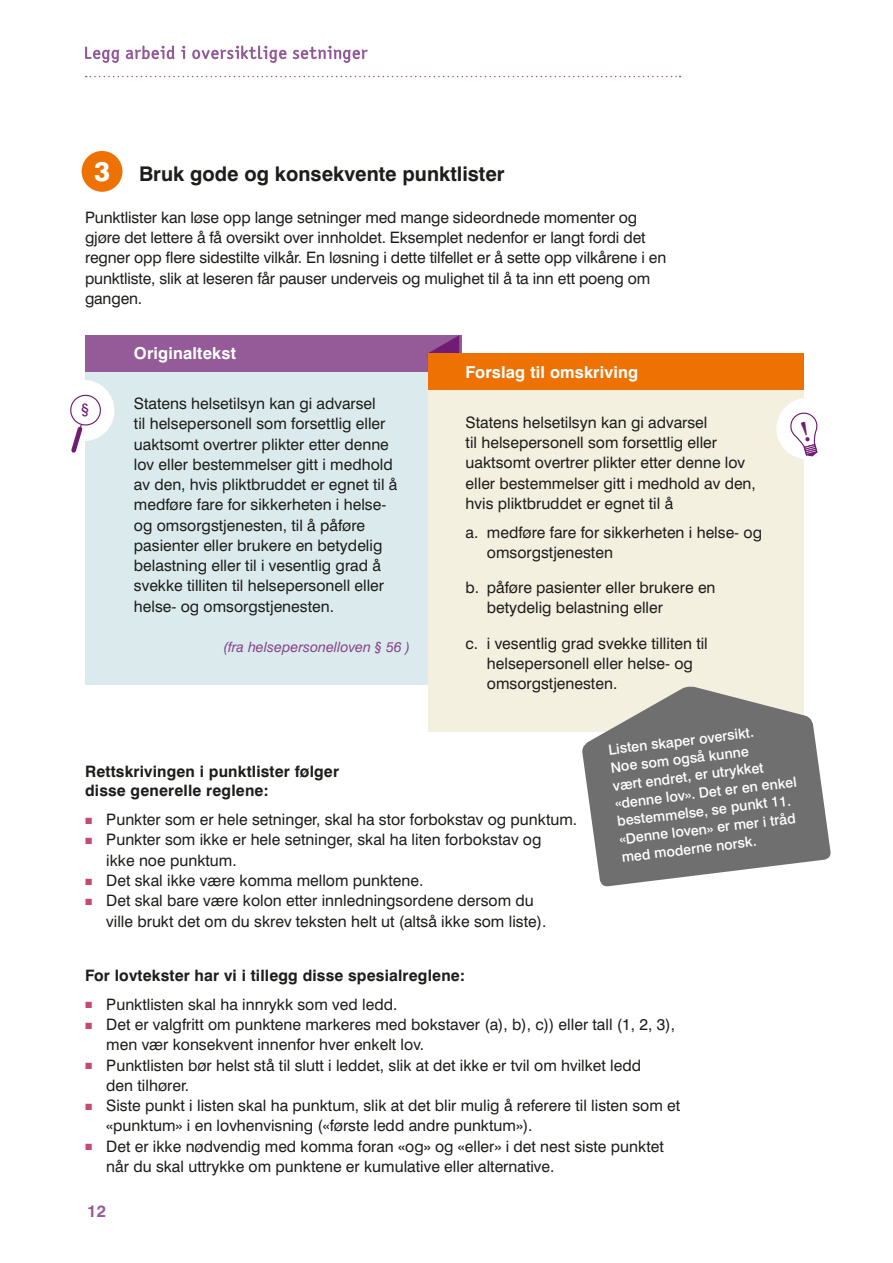
<style>
.page{position:relative;width:893px;height:1263px;background:#fff}
.page>*{position:absolute;margin:0;border:0;box-sizing:border-box;transform-origin:0 0}
.brødtekst{font:800 27px "Swiss 721 BT";color:#fff}
.Heading_2{font:700 20.25px "Swiss 721 BT";color:#1d1d1b}
.overskrift_bokser{font:700 16.5px "Swiss 721 BT";letter-spacing:.01em;color:#fff}
.t1{font:700 16.5px "Swiss 721 BT";color:#945b98}
.punktliste{font:15.75px/20.2px "Swiss 721 BT";color:#1d1d1b}
.tekst_boks_brød{font:15.75px/20.2px "Swiss 721 BT";color:#1d1d1b}
.brødtekst-2{font:15.75px/20.2px "Swiss 721 BT";letter-spacing:-.01em;color:#1d1d1b}
.Heading_3{font:700 15.75px/18.9px "Swiss 721 BT";letter-spacing:.01em;color:#1d1d1b}
.brødtekst-3{font:15.75px "Swiss 721 BT";color:#701c74}
.overskrift_bokser-2{font:500 14.25px/18px "Swiss 721 BT";color:#fff}
.lovtekst{font:italic 14.25px "Swiss 721 BT";color:#88458a}
.s1{font-family:"Apex New";font-size:8.25px;color:#c74775}
</style>
<div class="page">
<svg style="left:85px;top:45px;width:283px;height:18px"></svg>
<svg style="left:86px;top:76px;width:595px;height:1px"></svg>
<div style="left:85px;top:339px;width:366px;height:346px;background:#dbebed"></div>
<div style="left:85px;top:335px;width:376px;height:36px;background:#945b98"></div>
<svg style="left:429px;top:335px;width:30px;height:18px"></svg>
<div style="left:53px;top:380px;width:61px;height:61px;background:#fff;border-radius:50%"></div>
<div style="left:428px;top:353px;width:376px;height:379px;background:#f3f0df"></div>
<div style="left:428px;top:353px;width:376px;height:36px;background:#ee7203"></div>
<div style="left:776px;top:398px;width:62px;height:61px;background:#fff;border-radius:50%"></div>
<div style="left:82px;top:151px;width:40px;height:41px;background:#ee7203;border-radius:50%"></div>
<svg style="left:582px;top:686px;width:249px;height:201px;fill:#706f6f"></svg>
<svg style="left:70px;top:394px;width:33px;height:59px"></svg>
<svg style="left:789px;top:412px;width:29px;height:45px"></svg>
<p class="brødtekst" style="left:94px;top:155px;width:17px">3</p>
<p class="Heading_2" style="left:139px;top:162px;width:367px">Bruk gode og konsekvente punktlister</p>
<p class="brødtekst-2" style="left:85px;top:207px;width:583px">Punktlister kan løse opp lange setninger med mange sideordnede momenter og gjøre det lettere å få oversikt over innholdet. Eksemplet nedenfor er langt fordi det regner opp flere sidestilte vilkår. En løsning i dette tilfellet er å sette opp vilkårene i en punktliste, slik at leseren får pauser underveis og mulighet til å ta inn ett poeng om gangen.</p>
<p class="brødtekst-3" style="left:81px;top:400px;width:9px">§</p>
<p class="overskrift_bokser" style="left:134px;top:343px;width:104px">Originaltekst</p>
<p class="tekst_boks_brød" style="left:134px;top:393px;width:265px">Statens helsetilsyn kan gi advarsel<br>til helsepersonell som forsettlig eller uaktsomt overtrer plikter etter denne lov eller bestemmelser gitt i medhold av den, hvis pliktbruddet er egnet til å medføre fare for sikkerheten i helse&shy;og omsorgstjenesten, til å påføre pasienter eller brukere en betydelig belastning eller til i vesentlig grad å svekke tilliten til helsepersonell eller helse- og omsorgstjenesten.</p>
<p class="lovtekst" style="left:223px;top:638px;width:188px">(fra helsepersonelloven § 56 )</p>
<p class="overskrift_bokser" style="left:466px;top:362px;width:174px">Forslag til omskriving</p>
<p class="tekst_boks_brød" style="left:466px;top:412px;width:292px">Statens helsetilsyn kan gi advarsel<br>til helsepersonell som forsettlig eller uaktsomt overtrer plikter etter denne lov eller bestemmelser gitt i medhold av den, hvis pliktbruddet er egnet til å</p>
<p class="punktliste" style="left:487px;top:522px;width:277px;text-indent:-21px">a. medføre fare for sikkerheten i helse- og omsorgstjenesten</p>
<p class="punktliste" style="left:487px;top:577px;width:230px;text-indent:-21px">b. påføre pasienter eller brukere en betydelig belastning eller</p>
<p class="punktliste" style="left:487px;top:633px;width:222px;text-indent:-21px">c. i vesentlig grad svekke tilliten til helsepersonell eller helse- og omsorgstjenesten.</p>
<p class="overskrift_bokser-2" style="left:607px;top:740px;width:184px;rotate:-7deg">Listen skaper oversikt.<br>Noe som også kunne<br>vært endret, er utrykket «denne lov». Det er en enkel bestemmelse, se punkt 11. «Denne loven» er mer i tråd med moderne norsk.</p>
<p class="Heading_3" style="left:85px;top:762px;width:256px">Rettskrivingen i punktlister følger disse generelle reglene:</p>
<p class="punktliste" style="left:85px;top:809px;width:494px"><span class="s1">Ї</span> Punkter som er hele setninger, skal ha stor forbokstav og punktum.</p>
<p class="punktliste" style="left:106px;top:830px;width:437px;text-indent:-21px"><span class="s1">Ї</span> Punkter som ikke er hele setninger, skal ha liten forbokstav og ikke noe punktum.</p>
<p class="punktliste" style="left:85px;top:870px;width:340px"><span class="s1">Ї</span> Det skal ikke være komma mellom punktene.</p>
<p class="punktliste" style="left:106px;top:890px;width:441px;text-indent:-21px"><span class="s1">Ї</span> Det skal bare være kolon etter innledningsordene dersom du ville brukt det om du skrev teksten helt ut (altså ikke som liste).</p>
<p class="Heading_3" style="left:85px;top:965px;width:381px">For lovtekster har vi i tillegg disse spesialreglene:</p>
<p class="punktliste" style="left:85px;top:994px;width:314px"><span class="s1">Ї</span> Punktlisten skal ha innrykk som ved ledd.</p>
<p class="punktliste" style="left:106px;top:1014px;width:570px;text-indent:-21px"><span class="s1">Ї</span> Det er valgfritt om punktene markeres med bokstaver (a), b), c)) eller tall (1, 2, 3), men vær konsekvent innenfor hver enkelt lov.</p>
<p class="punktliste" style="left:106px;top:1055px;width:536px;text-indent:-21px"><span class="s1">Ї</span> Punktlisten bør helst stå til slutt i leddet, slik at det ikke er tvil om hvilket ledd den tilhører.</p>
<p class="punktliste" style="left:106px;top:1095px;width:575px;text-indent:-21px"><span class="s1">Ї</span> Siste punkt i listen skal ha punktum, slik at det blir mulig å referere til listen som et «punktum» i en lovhenvisning («første ledd andre punktum»).</p>
<p class="punktliste" style="left:106px;top:1136px;width:559px;text-indent:-21px"><span class="s1">Ї</span> Det er ikke nødvendig med komma foran «og» og «eller» i det nest siste punktet når du skal uttrykke om punktene er kumulative eller alternative.</p>
<p class="t1" style="left:87px;top:1201px;width:20px">12</p>
</div>
